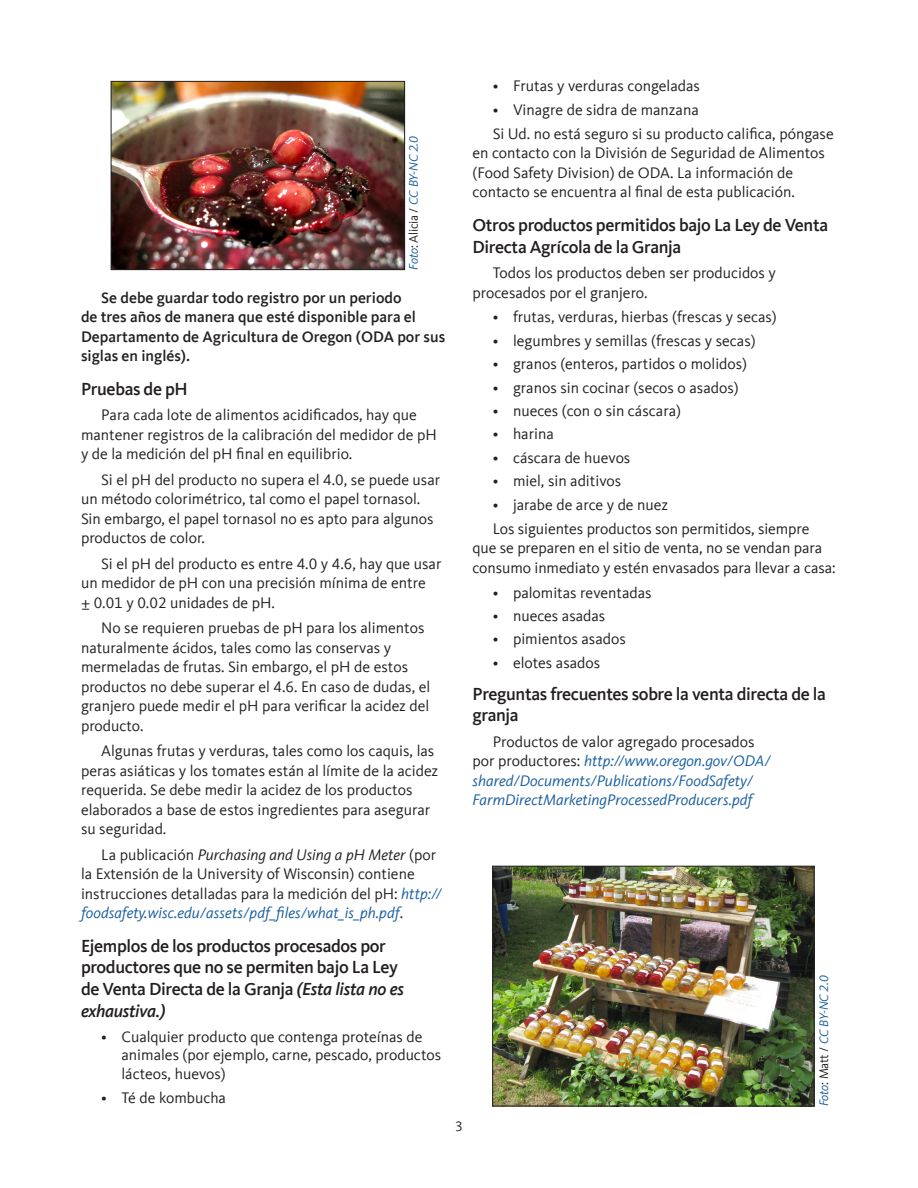
<style>
.page{position:relative;width:918px;height:1188px;background:#fff}
.page>*{position:absolute;margin:0;border:0;box-sizing:border-box;transform-origin:0 0}
.Subhead_2{font:500 18px/21.6px "Kievit Offc";letter-spacing:-.02em;color:#231f20}
.Body_text{font:15.75px/19.5px "Kievit Offc";color:#231f20}
.Body_text-2{font:italic 15.75px/19.5px "Kievit Offc";color:#175d9e}
.Body_text-3{font:500 15.75px/19.5px "Kievit Offc";color:#231f20}
.t1{font:14.25px "Kievit Offc";color:#231f20}
.t2{font:italic 12.75px "Kievit Offc";letter-spacing:-.02em;color:#175d9e}
.s1{font-style:normal;color:#231f20}
.s2{font-style:italic}
.s3{font-style:italic;color:#175d9e}
</style>
<div class="page">
<img style="left:494px;top:868px;width:318px;height:236px">
<div style="left:492px;top:866px;width:322px;height:240px;border:1px solid #231f20"></div>
<img style="left:113px;top:83px;width:290px;height:185px">
<div style="left:111px;top:81px;width:294px;height:189px;border:1px solid #231f20"></div>
<p class="t2" style="left:406px;top:270px;width:135px;rotate:-90deg">Foto<span class="s1">: Alicia /</span> CC BY-NC 2.0</p>
<p class="Body_text-3" style="left:81px;top:288px;width:366px;text-indent:20px">Se debe guardar todo registro por un periodo<br>de tres años de manera que esté disponible para el Departamento de Agricultura de Oregon (ODA por sus siglas en inglés).</p>
<h3 class="Subhead_2" style="left:81px;top:378px;width:108px">Pruebas de pH</h3>
<p class="Body_text" style="left:81px;top:405px;width:357px;text-indent:20px">Para cada lote de alimentos acidificados, hay que mantener registros de la calibración del medidor de pH y de la medición del pH final en equilibrio.</p>
<p class="Body_text" style="left:81px;top:470px;width:361px;text-indent:20px">Si el pH del producto no supera el 4.0, se puede usar un método colorimétrico, tal como el papel tornasol.<br>Sin embargo, el papel tornasol no es apto para algunos productos de color.</p>
<p class="Body_text" style="left:81px;top:554px;width:362px;text-indent:20px">Si el pH del producto es entre 4.0 y 4.6, hay que usar un medidor de pH con una precisión mínima de entre<br>± 0.01 y 0.02 unidades de pH.</p>
<p class="Body_text" style="left:81px;top:618px;width:351px;text-indent:20px">No se requieren pruebas de pH para los alimentos naturalmente ácidos, tales como las conservas y mermeladas de frutas. Sin embargo, el pH de estos productos no debe superar el 4.6. En caso de dudas, el granjero puede medir el pH para verificar la acidez del producto.</p>
<p class="Body_text" style="left:81px;top:741px;width:359px;text-indent:20px">Algunas frutas y verduras, tales como los caquis, las peras asiáticas y los tomates están al límite de la acidez requerida. Se debe medir la acidez de los productos elaborados a base de estos ingredientes para asegurar su seguridad.</p>
<p class="Body_text" style="left:81px;top:845px;width:362px;text-indent:20px">La publicación <span class="s2">Purchasing and Using a pH Meter</span> (por la Extensión de la University of Wisconsin) contiene instrucciones detalladas para la medición del pH: <span class="s3">http:// foodsafety.wisc.edu/assets/pdf_files/what_is_ph.pdf</span>.</p>
<h3 class="Subhead_2" style="left:81px;top:935px;width:325px">Ejemplos de los productos procesados por productores que no se permiten bajo La Ley de Venta Directa de la Granja <span class="s2">(Esta lista no es exhaustiva.)</span></h3>
<p class="Body_text" style="left:122px;top:1027px;width:321px;line-height:18.9px;text-indent:-20px">• Cualquier producto que contenga proteínas de animales (por ejemplo, carne, pescado, productos lácteos, huevos)</p>
<p class="Body_text" style="left:101px;top:1088px;width:126px">• Té de kombucha</p>
<p class="Body_text" style="left:493px;top:77px;width:209px">• Frutas y verduras congeladas</p>
<p class="Body_text" style="left:493px;top:100px;width:208px">• Vinagre de sidra de manzana</p>
<p class="Body_text" style="left:473px;top:124px;width:363px;text-indent:20px">Si Ud. no está seguro si su producto califica, póngase en contacto con la División de Seguridad de Alimentos (Food Safety Division) de ODA. La información de contacto se encuentra al final de esta publicación.</p>
<h3 class="Subhead_2" style="left:473px;top:214px;width:357px">Otros productos permitidos bajo La Ley de Venta<br>Directa Agrícola de la Granja</h3>
<p class="Body_text" style="left:473px;top:263px;width:305px;text-indent:20px">Todos los productos deben ser producidos y procesados por el granjero.</p>
<p class="Body_text" style="left:493px;top:308px;width:286px">• frutas, verduras, hierbas (frescas y secas)</p>
<p class="Body_text" style="left:493px;top:331px;width:264px">• legumbres y semillas (frescas y secas)</p>
<p class="Body_text" style="left:493px;top:354px;width:256px">• granos (enteros, partidos o molidos)</p>
<p class="Body_text" style="left:493px;top:378px;width:247px">• granos sin cocinar (secos o asados)</p>
<p class="Body_text" style="left:493px;top:401px;width:190px">• nueces (con o sin cáscara)</p>
<p class="Body_text" style="left:493px;top:425px;width:63px">• harina</p>
<p class="Body_text" style="left:493px;top:448px;width:139px">• cáscara de huevos</p>
<p class="Body_text" style="left:493px;top:471px;width:130px">• miel, sin aditivos</p>
<p class="Body_text" style="left:493px;top:495px;width:177px">• jarabe de arce y de nuez</p>
<p class="Body_text" style="left:473px;top:519px;width:365px;text-indent:20px">Los siguientes productos son permitidos, siempre que se preparen en el sitio de venta, no se vendan para consumo inmediato y estén envasados para llevar a casa:</p>
<p class="Body_text" style="left:493px;top:583px;width:160px">• palomitas reventadas</p>
<p class="Body_text" style="left:493px;top:606px;width:114px">• nueces asadas</p>
<p class="Body_text" style="left:493px;top:630px;width:135px">• pimientos asados</p>
<p class="Body_text" style="left:493px;top:653px;width:109px">• elotes asados</p>
<h3 class="Subhead_2" style="left:473px;top:683px;width:355px">Preguntas frecuentes sobre la venta directa de la granja</h3>
<p class="Body_text-2" style="left:473px;top:732px;width:300px;text-indent:20px"><span class="s1">Productos de valor agregado procesados por productores:</span> http://www.oregon.gov/ODA/ shared/Documents/Publications/FoodSafety/ FarmDirectMarketingProcessedProducers.pdf</p>
<p class="t1" style="left:455px;top:1119px;width:9px">3</p>
<p class="t2" style="left:816px;top:1106px;width:132px;rotate:-90deg">Foto<span class="s1">: Matt /</span> CC BY-NC 2.0</p>
</div>
